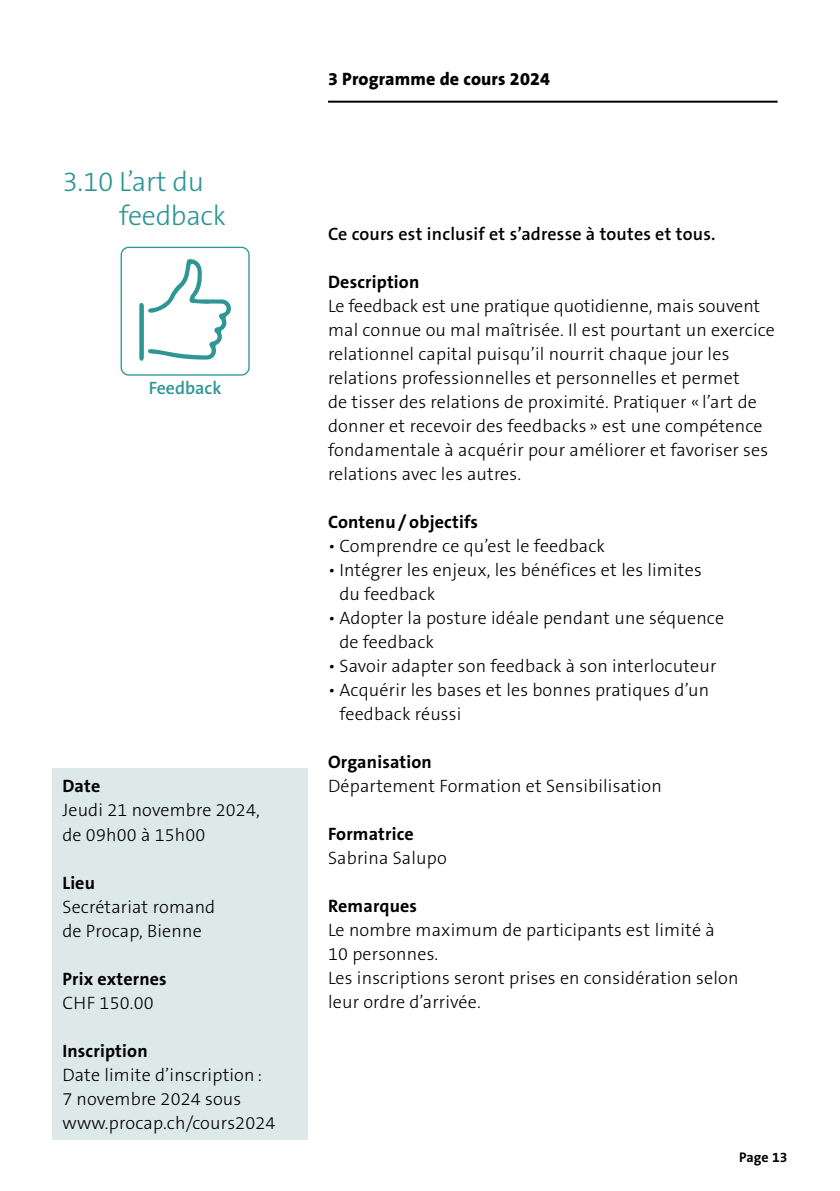
<style>
.page{position:relative;width:840px;height:1191px;background:#fff}
.page>*{position:absolute;margin:0;border:0;box-sizing:border-box;transform-origin:0 0}
.Titel_Nummern_4_1_fa{font:300 28px/34px "The Sans B3";letter-spacing:-.01em;color:#2c9595}
.Fliesstext_B3_12P_oh{font:300 18px/24px "The Sans B3";letter-spacing:.01em;color:#000}
.Fliesstext_Titel_H2{font:700 18px "The Sans B7";letter-spacing:.01em;color:#000}
.Fliesstext_B3_12P_oh-2{font:600 18px "The Sans B6";letter-spacing:.01em;color:#000}
.t1{font:800 18px "The Sans B8";letter-spacing:.01em;color:#000}
.t2{font:600 18px "The Sans B6";color:#2f9696}
.t3{font:700 14px "The Sans B7";letter-spacing:.005em;color:#000}
</style>
<div class="page">
<div style="left:52px;top:768px;width:256px;height:371px;background:#dde9e9"></div>
<div style="left:120px;top:247px;width:129px;height:129px;border:1px solid #2f9696;border-radius:7px"></div>
<svg style="left:139px;top:259px;width:92px;height:102px"></svg>
<hr style="left:328px;top:101px;width:449px;height:2px;background:#000">
<h1 class="Titel_Nummern_4_1_fa" style="left:119px;top:165px;width:108px;text-indent:-57px">3.10 L’art du feedback</h1>
<p class="t2" style="left:149px;top:378px;width:74px">Feedback</p>
<h2 class="Fliesstext_Titel_H2" style="left:62px;top:777px;width:39px">Date</h2>
<p class="Fliesstext_B3_12P_oh" style="left:62px;top:799px;width:199px">Jeudi 21 novembre 2024, de 09h00 à 15h00</p>
<h2 class="Fliesstext_Titel_H2" style="left:62px;top:873px;width:34px">Lieu</h2>
<p class="Fliesstext_B3_12P_oh" style="left:62px;top:895px;width:154px">Secrétariat romand de Procap, Bienne</p>
<h2 class="Fliesstext_Titel_H2" style="left:62px;top:969px;width:106px">Prix externes</h2>
<p class="Fliesstext_B3_12P_oh" style="left:62px;top:991px;width:93px">CHF 150.00</p>
<h2 class="Fliesstext_Titel_H2" style="left:62px;top:1041px;width:87px">Inscription</h2>
<p class="Fliesstext_B3_12P_oh" style="left:62px;top:1063px;width:214px">Date limite d’inscription :<br>7 novembre 2024 sous www.procap.ch/cours2024</p>
<p class="t1" style="left:328px;top:69px;width:223px">3 Programme de cours 2024</p>
<p class="Fliesstext_B3_12P_oh-2" style="left:328px;top:224px;width:389px">Ce cours est inclusif et s’adresse à toutes et tous.</p>
<h2 class="Fliesstext_Titel_H2" style="left:328px;top:272px;width:93px">Description</h2>
<p class="Fliesstext_B3_12P_oh" style="left:328px;top:295px;width:448px">Le feedback est une pratique quotidienne, mais souvent mal connue ou mal maîtrisée. Il est pourtant un exercice relationnel capital puisqu’il nourrit chaque jour les relations professionnelles et personnelles et permet<br>de tisser des relations de proximité. Pratiquer « l’art de donner et recevoir des feedbacks » est une compétence fondamentale à acquérir pour améliorer et favoriser ses relations avec les autres.</p>
<h2 class="Fliesstext_Titel_H2" style="left:328px;top:512px;width:151px">Contenu / objectifs</h2>
<p class="Fliesstext_B3_12P_oh" style="left:328px;top:535px;width:278px">• Comprendre ce qu’est le feedback</p>
<p class="Fliesstext_B3_12P_oh" style="left:339px;top:559px;width:363px;text-indent:-11px">• Intégrer les enjeux, les bénéfices et les limites du feedback</p>
<p class="Fliesstext_B3_12P_oh" style="left:339px;top:607px;width:386px;text-indent:-11px">• Adopter la posture idéale pendant une séquence de feedback</p>
<p class="Fliesstext_B3_12P_oh" style="left:328px;top:655px;width:389px">• Savoir adapter son feedback à son interlocuteur</p>
<p class="Fliesstext_B3_12P_oh" style="left:339px;top:679px;width:371px;text-indent:-11px">• Acquérir les bases et les bonnes pratiques d’un feedback réussi</p>
<h2 class="Fliesstext_Titel_H2" style="left:328px;top:752px;width:105px">Organisation</h2>
<p class="Fliesstext_B3_12P_oh" style="left:328px;top:775px;width:335px">Département Formation et Sensibilisation</p>
<h2 class="Fliesstext_Titel_H2" style="left:328px;top:824px;width:87px">Formatrice</h2>
<p class="Fliesstext_B3_12P_oh" style="left:328px;top:847px;width:120px">Sabrina Salupo</p>
<h2 class="Fliesstext_Titel_H2" style="left:328px;top:896px;width:90px">Remarques</h2>
<p class="Fliesstext_B3_12P_oh" style="left:328px;top:919px;width:412px">Le nombre maximum de participants est limité à 10 personnes.<br>Les inscriptions seront prises en considération selon leur ordre d’arrivée.</p>
<p class="t3" style="left:738px;top:1149px;width:50px">Page 13</p>
</div>
